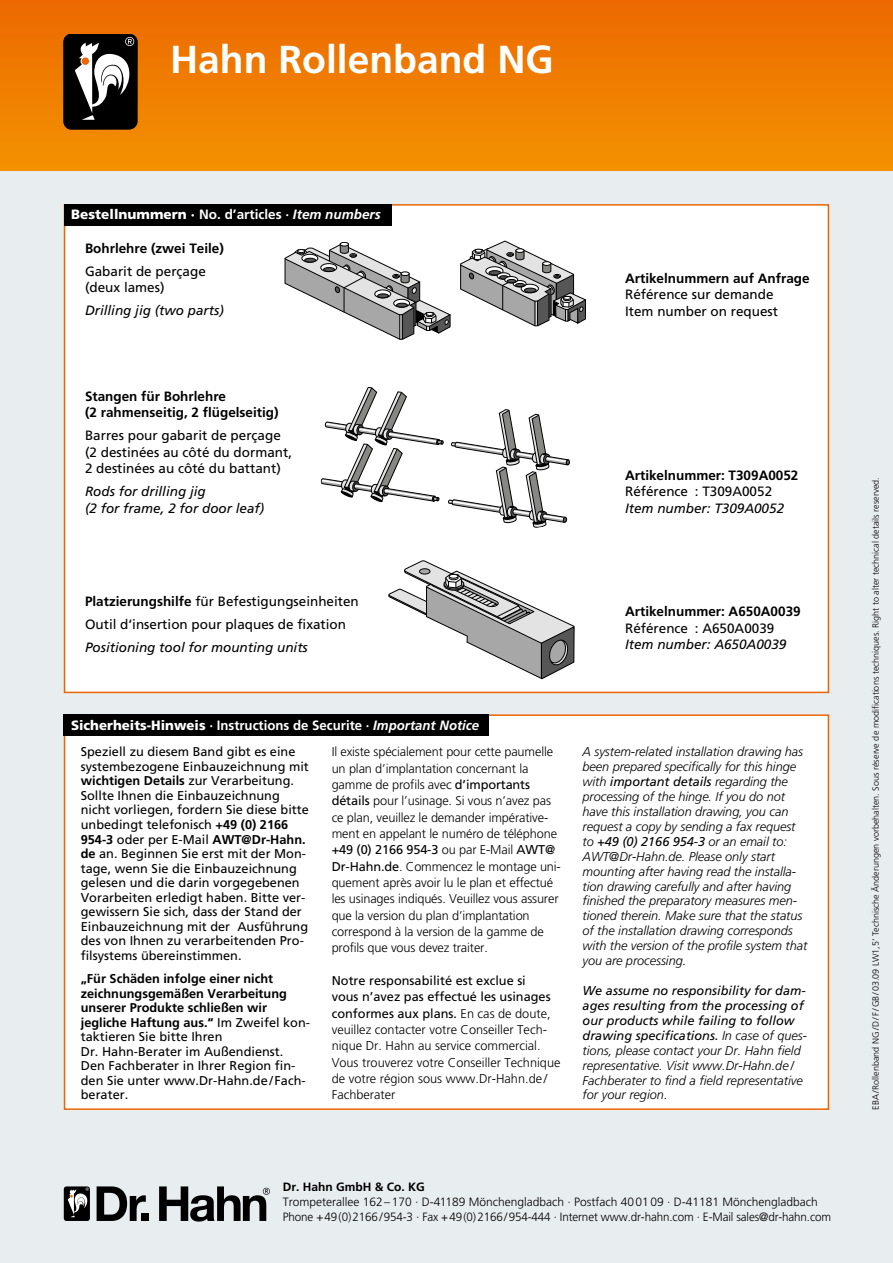
<style>
.page{position:relative;width:893px;height:1263px;background:#fff}
.page>*{position:absolute;margin:0;border:0;box-sizing:border-box;transform-origin:0 0}
.t1{font:700 39px "Frutiger";color:#fff}
.t2{font:13.5px/16.5px "Frutiger";color:#000}
.t3{font:700 13.5px/16.5px "Frutiger";color:#000}
.t4{font:italic 13.5px/16.5px "Frutiger";color:#000}
.t5{font:700 13.5px "Frutiger";color:#fff}
.t6{font:900 13.5px "Frutiger";color:#fff}
.t7{font:italic 300 12.75px/14.9px "Frutiger";letter-spacing:-.005em;color:#000}
.t8{font:12.75px/14.5px "Frutiger";color:#000}
.t9{font:300 12.75px/16.4px "Frutiger";letter-spacing:-.01em;color:#000}
.t10{font:300 12px/15px "Frutiger";color:#000}
.t11{font:700 12px "Frutiger";color:#000}
.t12{font:300 9px "Frutiger";color:#000}
.s1{font-weight:700}
.s2{font-weight:700;font-style:italic}
.s3{font-weight:900}
.s4{font-style:italic}
.s5{font-weight:400}
</style>
<div class="page">
<div style="left:0;top:170px;width:893px;height:1093px;background:#e8edf0"></div>
<div style="left:64px;top:204px;width:765px;height:489px;background:#fff;border:2px solid #ec6502"></div>
<div style="left:64px;top:204px;width:327px;height:21px;background:#000"></div>
<svg style="left:285px;top:242px;width:166px;height:98px"></svg>
<svg style="left:460px;top:241px;width:126px;height:85px"></svg>
<svg style="left:321px;top:387px;width:249px;height:141px"></svg>
<svg style="left:388px;top:560px;width:187px;height:119px"></svg>
<div style="left:64px;top:714px;width:765px;height:396px;background:#fff;border:2px solid #ec6502"></div>
<div style="left:64px;top:714px;width:425px;height:22px;background:#000"></div>
<div style="left:0;top:0;width:893px;height:170px;background:linear-gradient(to bottom,#ec6900,#f39100)"></div>
<div style="left:64px;top:34px;width:73px;height:95px;background:#000;border-radius:8px"></div>
<div style="left:64px;top:34px;width:73px;height:95px;border:1px solid #000;border-radius:8px"></div>
<svg style="left:75px;top:37px;width:61px;height:83px"></svg>
<svg style="left:97px;top:1186px;width:49px;height:35px"></svg>
<div style="left:141px;top:1213px;width:8px;height:8px;background:#000"></div>
<svg style="left:159px;top:1186px;width:111px;height:35px"></svg>
<div style="left:64px;top:1186px;width:26px;height:35px;background:#000;border-radius:3px"></div>
<svg style="left:68px;top:1187px;width:22px;height:30px"></svg>
<h1 class="t1" style="left:170px;top:36px;width:385px">Hahn Rollenband NG</h1>
<p class="t6" style="left:71px;top:206px;width:311px">Bestellnummern · <span class="s1">No. d’articles ·</span> <span class="s2">Item numbers</span></p>
<p class="t3" style="left:85px;top:240px;width:140px">Bohrlehre (zwei Teile)</p>
<p class="t2" style="left:85px;top:263px;width:122px">Gabarit de perçage (deux lames)</p>
<p class="t4" style="left:85px;top:302px;width:140px">Drilling jig (two parts)</p>
<p class="t3" style="left:85px;top:388px;width:195px">Stangen für Bohrlehre<br>(2 rahmenseitig, 2 flügelseitig)</p>
<p class="t2" style="left:85px;top:427px;width:209px">Barres pour gabarit de perçage (2 destinées au côté du dormant,<br>2 destinées au côté du battant)</p>
<p class="t4" style="left:85px;top:483px;width:181px">Rods for drilling jig<br>(2 for frame, 2 for door leaf)</p>
<p class="t3" style="left:625px;top:270px;width:186px">Artikelnummern auf Anfrage</p>
<p class="t2" style="left:625px;top:286px;width:155px">Référence sur demande<br>Item number on request</p>
<p class="t3" style="left:625px;top:466px;width:175px">Artikelnummer: T309A0052</p>
<p class="t2" style="left:625px;top:483px;width:149px">Référence : T309A0052</p>
<p class="t4" style="left:625px;top:499px;width:161px">Item number: T309A0052</p>
<p class="t2" style="left:85px;top:589px;width:275px;line-height:23px"><span class="s1">Platzierungshilfe</span> für Befestigungseinheiten<br>Outil d‘insertion pour plaques de fixation</p>
<p class="t4" style="left:85px;top:639px;width:224px">Positioning tool for mounting units</p>
<p class="t3" style="left:625px;top:603px;width:177px">Artikelnummer: A650A0039</p>
<p class="t2" style="left:625px;top:620px;width:151px">Référence : A650A0039</p>
<p class="t4" style="left:625px;top:636px;width:163px">Item number: A650A0039</p>
<p class="t5" style="left:71px;top:717px;width:409px"><span class="s3">Sicherheits-Hinweis</span> · Instructions de Securite · <span class="s4">Important Notice</span></p>
<p class="t8" style="left:81px;top:744px;width:230px">Speziell zu diesem Band gibt es eine systembezogene Einbauzeichnung mit <span class="s1">wichtigen Details</span> zur Verarbeitung.<br>Sollte Ihnen die Einbauzeichnung nicht vorliegen, fordern Sie diese bitte unbedingt telefonisch <span class="s1">+49 (0) 2166<br>954-3</span> oder per E-Mail <span class="s1">AWT@Dr-Hahn. de</span> an. Beginnen Sie erst mit der Mon&shy;tage, wenn Sie die Einbauzeichnung gelesen und die darin vorgegebenen Vorarbeiten erledigt haben. Bitte ver&shy;gewissern Sie sich, dass der Stand der Einbauzeichnung mit der Ausführung des von Ihnen zu verarbeitenden Pro&shy;filsystems übereinstimmen.</p>
<p class="t8" style="left:81px;top:971px;width:231px"><span class="s1">„Für Schäden infolge einer nicht zeichnungsgemäßen Verarbeitung unserer Produkte schließen wir jegliche Haftung aus.“</span> Im Zweifel kon&shy;taktieren Sie bitte Ihren<br>Dr. Hahn-Berater im Außendienst.<br>Den Fachberater in Ihrer Region fin&shy;den Sie unter www.Dr-Hahn.de/Fach&shy;berater.</p>
<p class="t9" style="left:332px;top:743px;width:231px">Il existe spécialement pour cette paumelle un plan d’implantation concernant la gamme de profils avec <span class="s5">d’importants détails</span> pour l’usinage. Si vous n’avez pas ce plan, veuillez le demander impérative&shy;ment en appelant le numéro de téléphone <span class="s5">+49 (0) 2166 954-3</span> ou par E-Mail <span class="s5">AWT@ Dr-Hahn.de</span>. Commencez le montage uni&shy;quement après avoir lu le plan et effectué les usinages indiqués. Veuillez vous assurer que la version du plan d’implantation correspond à la version de la gamme de profils que vous devez traiter.</p>
<p class="t9" style="left:332px;top:972px;width:230px"><span class="s5">Notre responsabilité est exclue si<br>vous n’avez pas effectué les usinages conformes aux plans.</span> En cas de doute, veuillez contacter votre Conseiller Tech&shy;nique Dr. Hahn au service commercial.<br>Vous trouverez votre Conseiller Technique de votre région sous www.Dr-Hahn.de / Fachberater</p>
<p class="t7" style="left:583px;top:744px;width:226px">A system-related installation drawing has been prepared specifically for this hinge with <span class="s5">important details</span> regarding the processing of the hinge. If you do not have this installation drawing, you can request a copy by sending a fax request to <span class="s5">+49 (0) 2166 954-3</span> or an email to:<br>AWT@Dr-Hahn.de. Please only start mounting after having read the installa&shy;tion drawing carefully and after having finished the preparatory measures men&shy;tioned therein. Make sure that the status of the installation drawing corresponds with the version of the profile system that you are processing.</p>
<p class="t7" style="left:583px;top:983px;width:226px"><span class="s5">We assume no responsibility for dam&shy;ages resulting from the processing of our products while failing to follow drawing specifications.</span> In case of ques&shy;tions, please contact your Dr. Hahn field representative. Visit www.Dr-Hahn.de/ Fachberater to find a field representative for your region.</p>
<p class="t11" style="left:283px;top:1180px;width:144px">Dr. Hahn GmbH &amp; Co. KG</p>
<p class="t10" style="left:283px;top:1194px;width:550px">Trompeterallee 162–170 · D-41189 Mönchengladbach · Postfach 400109 · D-41181 Mönchengladbach<br>Phone +49(0)2166/954-3 · Fax +49(0)2166/954-444 · Internet www.dr-hahn.com · E-Mail sales@dr-hahn.com</p>
<p class="t12" style="left:871px;top:1110px;width:634px;rotate:-90deg">EBA/Rollenband NG/D/F /GB/03.09 LW1,5’ Technische Änderungen vorbehalten. Sous réserve de modifications techniques. Right to alter technical details reserved.</p>
</div>
